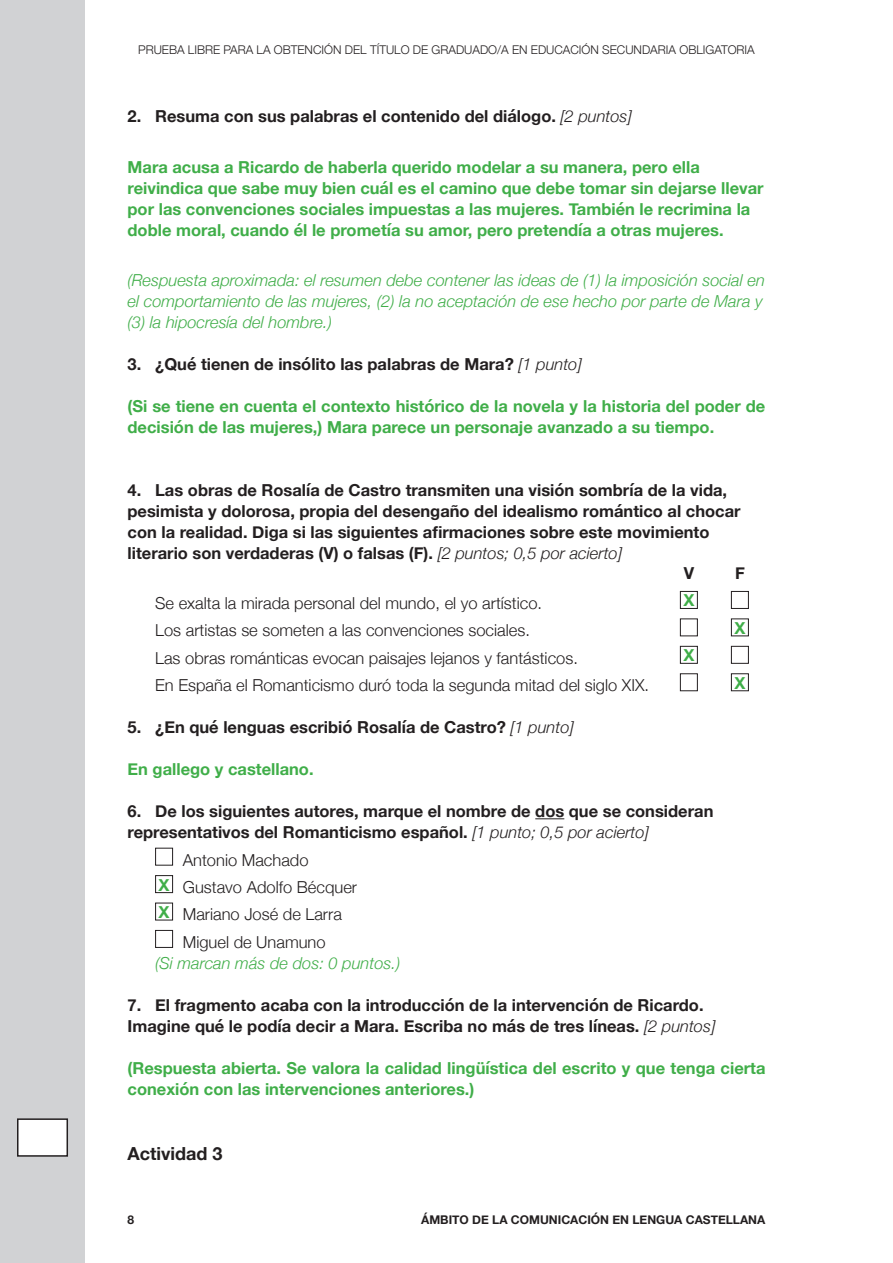
<style>
.page{position:relative;width:893px;height:1263px;background:#fff}
.page>*{position:absolute;margin:0;border:0;box-sizing:border-box;transform-origin:0 0}
.Text{font:700 18px "Helvetica Neue";color:#231f20}
.Pregunta{font:700 16.5px/21px "Helvetica Neue";color:#231f20}
.Pregunta-2{font:700 16.5px/21px "Helvetica Neue";color:#40ae49}
.Subpregunta{font:300 16.5px "Helvetica Neue";color:#231f20}
.Pregunta-3{font:italic 300 16.5px/21px "Helvetica Neue";color:#40ae49}
.Text-2{font:700 16.5px "Helvetica Neue";color:#40ae49}
.Subpregunta-2{font:700 16.5px "Helvetica Neue";color:#231f20}
.t1{font:300 12px "Helvetica Neue";color:#231f20}
.t2{font:700 12px "Helvetica Neue";color:#231f20}
.s1{font-weight:300;font-style:italic}
</style>
<div class="page">
<div style="left:0;top:0;width:85px;height:1263px;background:#d1d2d4"></div>
<svg style="left:535px;top:818px;width:29px;height:1px"></svg>
<div style="left:680px;top:591px;width:18px;height:18px;border:1px solid #231f20"></div>
<div style="left:731px;top:591px;width:18px;height:18px;border:1px solid #231f20"></div>
<div style="left:680px;top:618px;width:18px;height:18px;border:1px solid #231f20"></div>
<div style="left:731px;top:618px;width:18px;height:18px;border:1px solid #231f20"></div>
<div style="left:680px;top:646px;width:18px;height:18px;border:1px solid #231f20"></div>
<div style="left:731px;top:646px;width:18px;height:18px;border:1px solid #231f20"></div>
<div style="left:680px;top:673px;width:18px;height:18px;border:1px solid #231f20"></div>
<div style="left:731px;top:673px;width:18px;height:18px;border:1px solid #231f20"></div>
<div style="left:155px;top:848px;width:18px;height:17px;border:1px solid #231f20"></div>
<div style="left:155px;top:875px;width:18px;height:18px;border:1px solid #231f20"></div>
<div style="left:155px;top:903px;width:18px;height:17px;border:1px solid #231f20"></div>
<div style="left:155px;top:930px;width:18px;height:18px;border:1px solid #231f20"></div>
<div style="left:18px;top:1119px;width:49px;height:37px;background:#fff"></div>
<div style="left:17px;top:1118px;width:51px;height:39px;border:2px solid #231f20"></div>
<p class="t1" style="left:138px;top:40px;width:618px">PRUEBA LIBRE PARA LA OBTENCIÓN DEL TÍTULO DE GRADUADO/A EN EDUCACIÓN SECUNDARIA OBLIGATORIA</p>
<p class="Pregunta" style="left:128px;top:106px;width:505px">2. Resuma con sus palabras el contenido del diálogo. <span class="s1">[2 puntos]</span></p>
<p class="Pregunta-2" style="left:128px;top:157px;width:638px">Mara acusa a Ricardo de haberla querido modelar a su manera, pero ella reivindica que sabe muy bien cuál es el camino que debe tomar sin dejarse llevar por las convenciones sociales impuestas a las mujeres. También le recrimina la doble moral, cuando él le prometía su amor, pero pretendía a otras mujeres.</p>
<p class="Pregunta-3" style="left:128px;top:269px;width:639px">(Respuesta aproximada: el resumen debe contener las ideas de (1) la imposición social en el comportamiento de las mujeres, (2) la no aceptación de ese hecho por parte de Mara y (3) la hipocresía del hombre.)</p>
<p class="Pregunta" style="left:128px;top:354px;width:455px">3. ¿Qué tienen de insólito las palabras de Mara? <span class="s1">[1 punto]</span></p>
<p class="Pregunta-2" style="left:128px;top:396px;width:639px">(Si se tiene en cuenta el contexto histórico de la novela y la historia del poder de decisión de las mujeres,) Mara parece un personaje avanzado a su tiempo.</p>
<p class="Pregunta" style="left:128px;top:480px;width:615px">4. Las obras de Rosalía de Castro transmiten una visión sombría de la vida, pesimista y dolorosa, propia del desengaño del idealismo romántico al chocar con la realidad. Diga si las siguientes afirmaciones sobre este movimiento literario son verdaderas (V) o falsas (F). <span class="s1">[2 puntos; 0,5 por acierto]</span></p>
<p class="Subpregunta-2" style="left:684px;top:560px;width:12px">V</p>
<p class="Subpregunta-2" style="left:735px;top:560px;width:11px">F</p>
<p class="Subpregunta" style="left:155px;top:590px;width:388px">Se exalta la mirada personal del mundo, el yo artístico.</p>
<p class="Text-2" style="left:683px;top:588px;width:13px">X</p>
<p class="Subpregunta" style="left:155px;top:617px;width:376px">Los artistas se someten a las convenciones sociales.</p>
<p class="Text-2" style="left:734px;top:615px;width:13px">X</p>
<p class="Subpregunta" style="left:155px;top:644px;width:424px">Las obras románticas evocan paisajes lejanos y fantásticos.</p>
<p class="Text-2" style="left:683px;top:642px;width:13px">X</p>
<p class="Subpregunta" style="left:155px;top:672px;width:495px">En España el Romanticismo duró toda la segunda mitad del siglo XIX.</p>
<p class="Text-2" style="left:734px;top:670px;width:13px">X</p>
<p class="Pregunta" style="left:128px;top:717px;width:447px">5. ¿En qué lenguas escribió Rosalía de Castro? <span class="s1">[1 punto]</span></p>
<p class="Pregunta-2" style="left:128px;top:759px;width:188px">En gallego y castellano.</p>
<p class="Pregunta" style="left:128px;top:801px;width:587px">6. De los siguientes autores, marque el nombre de dos que se consideran representativos del Romanticismo español. <span class="s1">[1 punto; 0,5 por acierto]</span></p>
<p class="Subpregunta" style="left:183px;top:846px;width:127px">Antonio Machado</p>
<p class="Text-2" style="left:159px;top:872px;width:13px">X</p>
<p class="Subpregunta" style="left:183px;top:874px;width:176px">Gustavo Adolfo Bécquer</p>
<p class="Text-2" style="left:159px;top:899px;width:13px">X</p>
<p class="Subpregunta" style="left:183px;top:901px;width:161px">Mariano José de Larra</p>
<p class="Subpregunta" style="left:183px;top:929px;width:144px">Miguel de Unamuno</p>
<p class="Pregunta-3" style="left:155px;top:951px;width:247px">(Si marcan más de dos: 0 puntos.)</p>
<p class="Pregunta" style="left:128px;top:995px;width:589px">7. El fragmento acaba con la introducción de la intervención de Ricardo.<br>Imagine qué le podía decir a Mara. Escriba no más de tres líneas. <span class="s1">[2 puntos]</span></p>
<p class="Pregunta-2" style="left:128px;top:1058px;width:639px">(Respuesta abierta. Se valora la calidad lingüística del escrito y que tenga cierta conexión con las intervenciones anteriores.)</p>
<p class="Text" style="left:128px;top:1139px;width:96px">Actividad 3</p>
<p class="t2" style="left:128px;top:1210px;width:8px">8</p>
<p class="t2" style="left:421px;top:1210px;width:346px">ÁMBITO DE LA COMUNICACIÓN EN LENGUA CASTELLANA</p>
</div>
